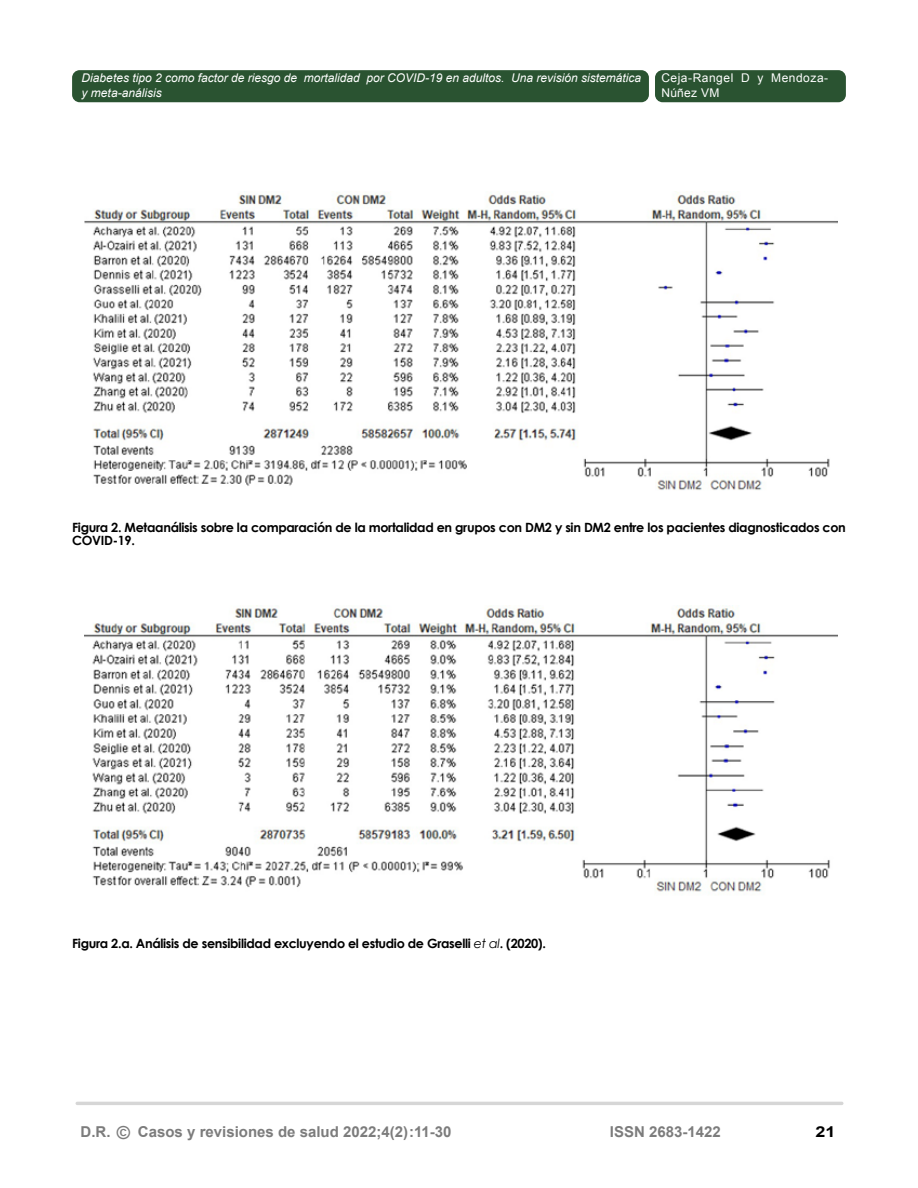
<style>
.page{position:relative;width:918px;height:1188px;background:#fff}
.page>*{position:absolute;margin:0;border:0;box-sizing:border-box;transform-origin:0 0}
.t1{font:700 15px "Arial";color:#7c7c7c}
.t2{font:700 15px "Arial";color:#000;scale:1.2 1}
.t3{font:700 12.75px/13.5px "Century Gothic";letter-spacing:-.025em;color:#000}
.t4{font:italic 12px/15px "Arial";color:#fff}
.t5{font:12px/15px "Arial";letter-spacing:.045em;color:#fff}
.s1{font-weight:400;font-style:italic}
.s2{font-size:18px}
</style>
<div class="page">
<hr style="left:76px;top:1102px;width:768px;height:3px;background:#d6d6d6;border-radius:2px">
<div style="left:72px;top:70px;width:577px;height:32px;background:#2a5331;border-radius:8px"></div>
<div style="left:655px;top:70px;width:191px;height:32px;background:#2a5331;border-radius:8px"></div>
<img style="left:85px;top:192px;width:752px;height:298px">
<img style="left:85px;top:606px;width:752px;height:289px">
<p class="t4" style="left:82px;top:71px;width:561px">Diabetes tipo 2 como factor de riesgo de mortalidad por COVID-19 en adultos. Una revisión sistemática y meta-análisis</p>
<p class="t5" style="left:661px;top:71px;width:168px">Ceja-Rangel D y Mendoza-<br>Núñez VM</p>
<p class="t3" style="left:72px;top:520px;width:775px">Figura 2. Metaanálisis sobre la comparación de la mortalidad en grupos con DM2 y sin DM2 entre los pacientes diagnosticados con<br>COVID-19.</p>
<p class="t3" style="left:72px;top:936px;width:475px">Figura 2.a. Análisis de sensibilidad excluyendo el estudio de Graselli <span class="s1">et al</span>. (2020).</p>
<p class="t1" style="left:81px;top:1122px;width:372px">D.R. <span class="s2">©</span> Casos y revisiones de salud 2022;4(2):11-30</p>
<p class="t1" style="left:610px;top:1122px;width:112px">ISSN 2683-1422</p>
<p class="t2" style="left:815px;top:1122px;width:18px">21</p>
</div>
